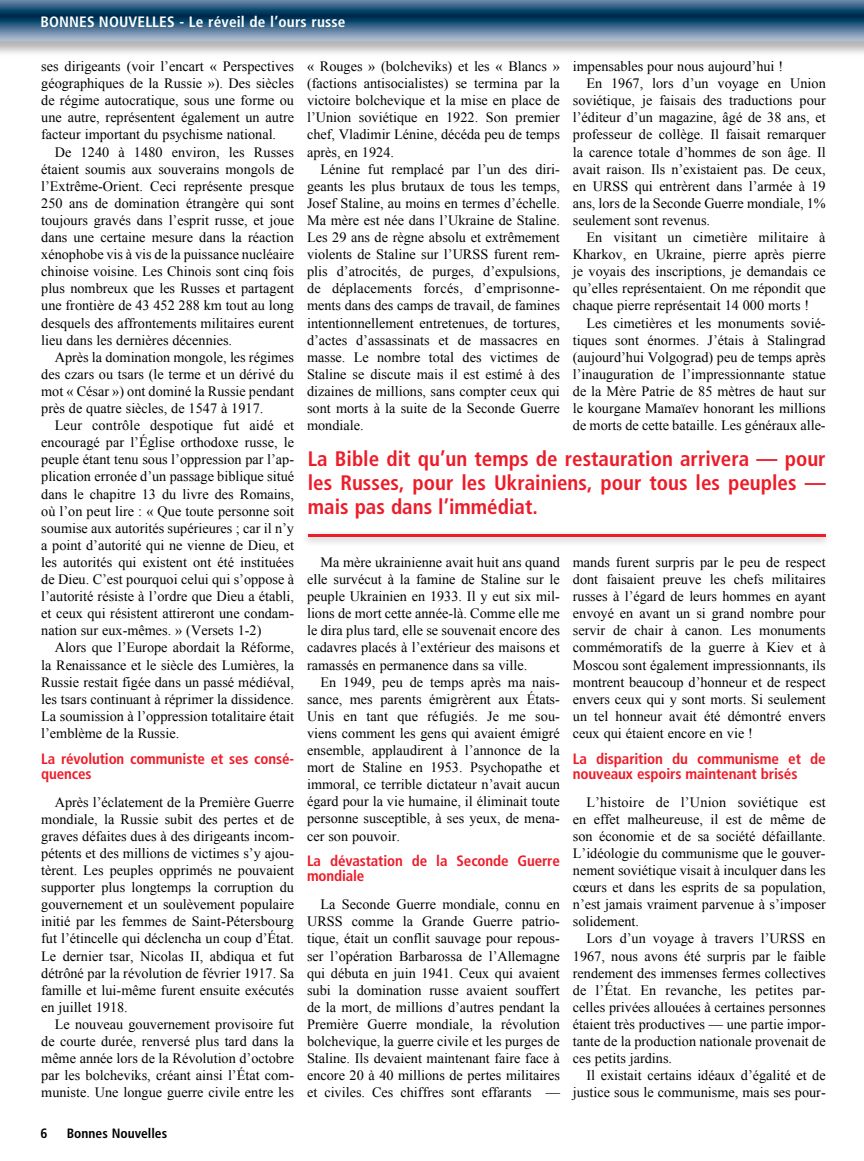
<style>
.page{position:relative;width:864px;height:1161px;background:#fff}
.page>*{position:absolute;margin:0;border:0;box-sizing:border-box;transform-origin:0 0}
.t1{font:700 condensed 21px/24px "Frutiger";color:#ed1c29;text-align:justify}
.t2{font:700 condensed 15px/15px "Frutiger";letter-spacing:-.01em;color:#ed1c29}
.t3{font:700 condensed 15px "Frutiger";letter-spacing:.01em;color:#fff}
.t4{font:14.25px/17.1px "Times New Roman";color:#000;text-align:justify}
.t5{font:700 condensed 13.5px "Frutiger";color:#000}
</style>
<div class="page">
<div style="left:0;top:0;width:864px;height:57px;background:#000;opacity:.3"></div>
<svg style="left:0;top:0;width:864px;height:40px;background:#3d6788"></svg>
<div style="left:301px;top:530px;width:531px;height:17px;background:#000;opacity:.3"></div>
<hr style="left:308px;top:534px;width:517px;height:3px;background:#ed1c29">
<p class="t3" style="left:40px;top:13px;width:307px">BONNES NOUVELLES - Le réveil de l’ours russe</p>
<p class="t4" style="left:41px;top:57px;width:254px">ses dirigeants (voir l’encart « Perspectives géographiques de la Russie »). Des siècles de régime autocratique, sous une forme ou une autre, représentent également un autre facteur important du psychisme national.</p>
<p class="t4" style="left:41px;top:143px;width:254px;text-indent:13px">De 1240 à 1480 environ, les Russes étaient soumis aux souverains mongols de l’Extrême-Orient. Ceci représente presque 250 ans de domination étrangère qui sont toujours gravés dans l’esprit russe, et joue dans une certaine mesure dans la réaction xénophobe vis à vis de la puissance nucléaire chinoise voisine. Les Chinois sont cinq fois plus nombreux que les Russes et partagent une frontière de 43 452 288 km tout au long desquels des affrontements militaires eurent lieu dans les dernières décennies.</p>
<p class="t4" style="left:41px;top:348px;width:254px;text-indent:13px">Après la domination mongole, les régimes des czars ou tsars (le terme et un dérivé du mot « César ») ont dominé la Russie pendant près de quatre siècles, de 1547 à 1917.</p>
<p class="t4" style="left:41px;top:416px;width:254px;text-indent:13px">Leur contrôle despotique fut aidé et encouragé par l’Église orthodoxe russe, le peuple étant tenu sous l’oppression par l’ap&shy;plication erronée d’un passage biblique situé dans le chapitre 13 du livre des Romains, où l’on peut lire : « Que toute personne soit soumise aux autorités supérieures ; car il n’y a point d’autorité qui ne vienne de Dieu, et les autorités qui existent ont été instituées de Dieu. C’est pourquoi celui qui s’oppose à l’autorité résiste à l’ordre que Dieu a établi, et ceux qui résistent attireront une condam&shy;nation sur eux-mêmes. » (Versets 1-2)</p>
<p class="t4" style="left:41px;top:639px;width:254px;text-indent:13px">Alors que l’Europe abordait la Réforme, la Renaissance et le siècle des Lumières, la Russie restait figée dans un passé médiéval, les tsars continuant à réprimer la dissidence.<br>La soumission à l’oppression totalitaire était l’emblème de la Russie.</p>
<p class="t2" style="left:41px;top:751px;width:254px">La révolution communiste et ses consé&shy;quences</p>
<p class="t4" style="left:41px;top:793px;width:254px;text-indent:13px">Après l’éclatement de la Première Guerre mondiale, la Russie subit des pertes et de graves défaites dues à des dirigeants incom&shy;pétents et des millions de victimes s’y ajou&shy;tèrent. Les peuples opprimés ne pouvaient supporter plus longtemps la corruption du gouvernement et un soulèvement populaire initié par les femmes de Saint-Pétersbourg fut l’étincelle qui déclencha un coup d’État.<br>Le dernier tsar, Nicolas II, abdiqua et fut détrôné par la révolution de février 1917. Sa famille et lui-même furent ensuite exécutés en juillet 1918.</p>
<p class="t4" style="left:41px;top:1015px;width:254px;text-indent:13px">Le nouveau gouvernement provisoire fut de courte durée, renversé plus tard dans la même année lors de la Révolution d’octobre par les bolcheviks, créant ainsi l’État com&shy;muniste. Une longue guerre civile entre les</p>
<p class="t5" style="left:40px;top:1126px;width:9px">6</p>
<p class="t5" style="left:67px;top:1126px;width:102px">Bonnes Nouvelles</p>
<p class="t4" style="left:307px;top:57px;width:254px">« Rouges » (bolcheviks) et les « Blancs » (factions antisocialistes) se termina par la victoire bolchevique et la mise en place de l’Union soviétique en 1922. Son premier chef, Vladimir Lénine, décéda peu de temps après, en 1924.</p>
<p class="t4" style="left:307px;top:160px;width:254px;text-indent:13px">Lénine fut remplacé par l’un des diri&shy;geants les plus brutaux de tous les temps, Josef Staline, au moins en termes d’échelle.<br>Ma mère est née dans l’Ukraine de Staline.<br>Les 29 ans de règne absolu et extrêmement violents de Staline sur l’URSS furent rem&shy;plis d’atrocités, de purges, d’expulsions, de déplacements forcés, d’emprisonne&shy;ments dans des camps de travail, de famines intentionnellement entretenues, de tortures, d’actes d’assassinats et de massacres en masse. Le nombre total des victimes de Staline se discute mais il est estimé à des dizaines de millions, sans compter ceux qui sont morts à la suite de la Seconde Guerre mondiale.</p>
<p class="t4" style="left:573px;top:57px;width:212px">impensables pour nous aujourd’hui !</p>
<p class="t4" style="left:586px;top:74px;width:241px">En 1967, lors d’un voyage en Union</p>
<p class="t4" style="left:573px;top:91px;width:254px">soviétique, je faisais des traductions pour</p>
<p class="t4" style="left:573px;top:109px;width:254px">l’éditeur d’un magazine, âgé de 38 ans, et</p>
<p class="t4" style="left:573px;top:126px;width:254px">professeur de collège. Il faisait remarquer</p>
<p class="t4" style="left:573px;top:143px;width:254px">la carence totale d’hommes de son âge. Il</p>
<p class="t4" style="left:573px;top:160px;width:254px">avait raison. Ils n’existaient pas. De ceux,</p>
<p class="t4" style="left:573px;top:177px;width:254px">en URSS qui entrèrent dans l’armée à 19</p>
<p class="t4" style="left:573px;top:194px;width:254px">ans, lors de la Seconde Guerre mondiale, 1%</p>
<p class="t4" style="left:573px;top:211px;width:139px">seulement sont revenus.</p>
<p class="t4" style="left:586px;top:228px;width:241px">En visitant un cimetière militaire à</p>
<p class="t4" style="left:573px;top:245px;width:254px">Kharkov, en Ukraine, pierre après pierre</p>
<p class="t4" style="left:573px;top:262px;width:254px">je voyais des inscriptions, je demandais ce</p>
<p class="t4" style="left:573px;top:280px;width:254px">qu’elles représentaient. On me répondit que</p>
<p class="t4" style="left:573px;top:297px;width:238px">chaque pierre représentait 14 000 morts !</p>
<p class="t4" style="left:586px;top:314px;width:241px">Les cimetières et les monuments sovié-</p>
<p class="t4" style="left:573px;top:331px;width:254px">tiques sont énormes. J’étais à Stalingrad</p>
<p class="t4" style="left:573px;top:348px;width:254px">(aujourd’hui Volgograd) peu de temps après</p>
<p class="t4" style="left:573px;top:365px;width:254px">l’inauguration de l’impressionnante statue</p>
<p class="t4" style="left:573px;top:382px;width:254px">de la Mère Patrie de 85 mètres de haut sur</p>
<p class="t4" style="left:573px;top:399px;width:254px">le kourgane Mamaïev honorant les millions</p>
<p class="t4" style="left:573px;top:416px;width:254px">de morts de cette bataille. Les généraux alle-</p>
<h1 class="t1" style="left:308px;top:447px;width:519px">La Bible dit qu’un temps de restauration arrivera — pour les Russes, pour les Ukrainiens, pour tous les peuples — mais pas dans l’immédiat.</h1>
<p class="t4" style="left:307px;top:553px;width:254px;text-indent:13px">Ma mère ukrainienne avait huit ans quand elle survécut à la famine de Staline sur le peuple Ukrainien en 1933. Il y eut six mil&shy;lions de mort cette année-là. Comme elle me le dira plus tard, elle se souvenait encore des cadavres placés à l’extérieur des maisons et ramassés en permanence dans sa ville.</p>
<p class="t4" style="left:307px;top:673px;width:254px;text-indent:13px">En 1949, peu de temps après ma nais&shy;sance, mes parents émigrèrent aux États-Unis en tant que réfugiés. Je me sou&shy;viens comment les gens qui avaient émigré ensemble, applaudirent à l’annonce de la mort de Staline en 1953. Psychopathe et immoral, ce terrible dictateur n’avait aucun égard pour la vie humaine, il éliminait toute personne susceptible, à ses yeux, de mena&shy;cer son pouvoir.</p>
<p class="t2" style="left:307px;top:854px;width:254px">La dévastation de la Seconde Guerre mondiale</p>
<p class="t4" style="left:307px;top:895px;width:254px;text-indent:13px">La Seconde Guerre mondiale, connu en URSS comme la Grande Guerre patrio&shy;tique, était un conflit sauvage pour repous&shy;ser l’opération Barbarossa de l’Allemagne qui débuta en juin 1941. Ceux qui avaient subi la domination russe avaient souffert de la mort, de millions d’autres pendant la Première Guerre mondiale, la révolution bolchevique, la guerre civile et les purges de Staline. Ils devaient maintenant faire face à encore 20 à 40 millions de pertes militaires et civiles. Ces chiffres sont effarants —</p>
<p class="t4" style="left:573px;top:553px;width:254px">mands furent surpris par le peu de respect dont faisaient preuve les chefs militaires russes à l’égard de leurs hommes en ayant envoyé en avant un si grand nombre pour servir de chair à canon. Les monuments commémoratifs de la guerre à Kiev et à Moscou sont également impressionnants, ils montrent beaucoup d’honneur et de respect envers ceux qui y sont morts. Si seulement un tel honneur avait été démontré envers ceux qui étaient encore en vie !</p>
<p class="t2" style="left:573px;top:751px;width:254px">La disparition du communisme et de nouveaux espoirs maintenant brisés</p>
<p class="t4" style="left:573px;top:793px;width:254px;text-indent:13px">L’histoire de l’Union soviétique est en effet malheureuse, il est de même de son économie et de sa société défaillante.<br>L’idéologie du communisme que le gouver&shy;nement soviétique visait à inculquer dans les cœurs et dans les esprits de sa population, n’est jamais vraiment parvenue à s’imposer solidement.</p>
<p class="t4" style="left:573px;top:930px;width:254px;text-indent:13px">Lors d’un voyage à travers l’URSS en 1967, nous avons été surpris par le faible rendement des immenses fermes collectives de l’État. En revanche, les petites par&shy;celles privées allouées à certaines personnes étaient très productives — une partie impor&shy;tante de la production nationale provenait de ces petits jardins.</p>
<p class="t4" style="left:573px;top:1066px;width:254px;text-align:right">Il existait certains idéaux d’égalité et de justice sous le communisme, mais ses pour-</p>
</div>
